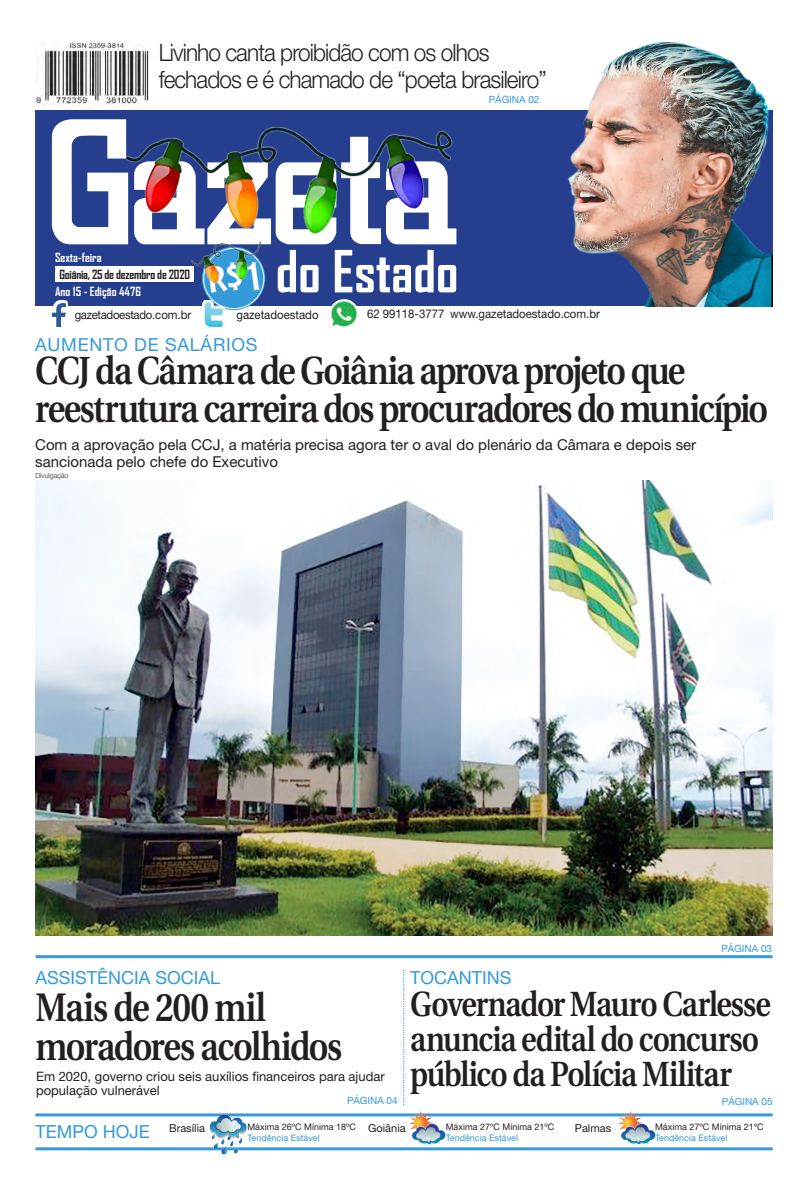
<style>
.page{position:relative;width:808px;height:1191px;background:#fff}
.page>*{position:absolute;margin:0;border:0;box-sizing:border-box;transform-origin:0 0}
.t1{font:700 55.6px "Agency FB";color:#fff}
.Manchete{font:600 39.8px/39px "Utopia";letter-spacing:-.04em;color:#231f20;scale:.85 1}
.Manchete-2{font:600 39.1px/38.1px "Utopia";letter-spacing:-.05em;color:#231f20;scale:.86 1}
.Manchete-3{font:600 34.9px/35.1px "Utopia";letter-spacing:-.035em;color:#231f20;scale:.85 1}
.t2{font:300 24px/27px "Helvetica Neue";letter-spacing:-.04em;color:#231f20;scale:.94 1}
.Retranca{font:18px "Helvetica Neue";color:#349ada}
.Retranca-2{font:18px "Helvetica Neue";letter-spacing:.04em;color:#349ada}
.Legenda{font:15px/17.3px "Helvetica Neue";color:#231f20}
.Legenda-2{font:13px/13.3px "Helvetica Neue";color:#231f20}
.t3{font:700 12.1px "Agency FB";color:#fff}
.t4{font:700 12.1px "Agency FB";letter-spacing:-.02em;color:#231f20}
.t5{font:12px "Helvetica Neue";color:#231f20;scale:.95 1}
.t6{font:12px "Helvetica Neue";letter-spacing:-.03em;color:#231f20;scale:.95 1}
.Legenda-3{font:11px "Helvetica Neue";color:#231f20}
.Retranca-3{font:10px "Helvetica Neue";color:#349ada}
.Legenda-4{font:9px "Helvetica Neue";color:#231f20}
.Legenda-5{font:9px "Helvetica Neue";color:#349ada}
.Crédito_Fotógrafo{font:300 7px "Helvetica Neue";color:#231f20}
</style>
<div class="page">
<div style="left:35px;top:110px;width:737px;height:196px;background:#253f8e"></div>
<svg style="left:52px;top:119px;width:76px;height:125px"></svg>
<div style="left:55px;top:266px;width:138px;height:15px;background:#fff"></div>
<svg style="left:55px;top:300px;width:13px;height:27px"></svg>
<img style="left:52px;top:303px;width:13px;height:23px">
<hr style="left:35px;top:1113px;width:738px;height:3px;background:#349ada">
<hr style="left:35px;top:1147px;width:738px;height:3px;background:#349ada">
<img style="left:209px;top:1114px;width:37px;height:40px">
<img style="left:408px;top:1111px;width:38px;height:33px">
<img style="left:617px;top:1111px;width:38px;height:33px">
<svg style="left:403px;top:969px;width:1px;height:136px"></svg>
<svg style="left:202px;top:247px;width:63px;height:63px"></svg>
<img style="left:35px;top:43px;width:113px;height:63px">
<hr style="left:36px;top:955px;width:736px;height:3px;background:#349ada">
<img style="left:202px;top:300px;width:23px;height:29px">
<img style="left:330px;top:299px;width:28px;height:28px">
<img style="left:124px;top:127px;width:216px;height:113px">
<img style="left:189px;top:235px;width:80px;height:55px">
<img style="left:340px;top:43px;width:432px;height:263px">
<div style="left:158px;top:43px;width:389px;height:51px;background:#fff"></div>
<div style="left:488px;top:92px;width:52px;height:12px;background:#fff"></div>
<img style="left:36px;top:480px;width:737px;height:455px">
<svg style="left:208px;top:262px;width:51px;height:31px;background:#4a9fb3"></svg>
<p class="t2" style="left:159px;top:39px;width:414px">Livinho canta proibidão com os olhos fechados e é chamado de “poeta brasileiro”</p>
<p class="Retranca-3" style="left:489px;top:93px;width:52px">PÁGINA 02</p>
<p class="t3" style="left:55px;top:250px;width:48px">Sexta-feira</p>
<p class="t4" style="left:59px;top:267px;width:132px">Goiânia, 25 de dezembro de 2020</p>
<p class="t3" style="left:55px;top:283px;width:87px">Ano 15 - Edição 4476</p>
<p class="t6" style="left:75px;top:307px;width:124px">gazetadoestado.com.br</p>
<p class="t1" style="left:276px;top:237px;width:184px">do Estado</p>
<p class="t5" style="left:236px;top:308px;width:88px">gazetadoestado</p>
<p class="t5" style="left:367px;top:307px;width:83px">62 99118-3777</p>
<p class="t5" style="left:450px;top:307px;width:159px">www.gazetadoestado.com.br</p>
<p class="Retranca-2" style="left:35px;top:333px;width:224px">AUMENTO DE SALÁRIOS</p>
<p class="Manchete-2" style="left:35px;top:352px;width:854px">CCJ da Câmara de Goiânia aprova projeto que reestrutura carreira dos procuradores do município</p>
<p class="Legenda" style="left:35px;top:436px;width:662px">Com a aprovação pela CCJ, a matéria precisa agora ter o aval do plenário da Câmara e depois ser sancionada pelo chefe do Executivo</p>
<p class="Crédito_Fotógrafo" style="left:35px;top:471px;width:35px">Divulgação</p>
<p class="Retranca-3" style="left:721px;top:942px;width:52px">PÁGINA 03</p>
<p class="Retranca" style="left:36px;top:966px;width:186px">ASSISTÊNCIA SOCIAL</p>
<p class="Retranca" style="left:410px;top:966px;width:103px">TOCANTINS</p>
<p class="Manchete-3" style="left:410px;top:987px;width:426px">Governador Mauro Carlesse anuncia edital do concurso público da Polícia Militar</p>
<p class="Manchete" style="left:36px;top:988px;width:362px">Mais de 200 mil moradores acolhidos</p>
<p class="Legenda-2" style="left:36px;top:1070px;width:350px">Em 2020, governo criou seis auxílios financeiros para ajudar população vulnerável</p>
<p class="Retranca-3" style="left:347px;top:1094px;width:52px">PÁGINA 04</p>
<p class="Retranca-3" style="left:722px;top:1095px;width:52px">PÁGINA 05</p>
<p class="Retranca" style="left:35px;top:1120px;width:116px">TEMPO HOJE</p>
<p class="Legenda-3" style="left:169px;top:1121px;width:37px">Brasília</p>
<p class="Legenda-4" style="left:247px;top:1121px;width:110px">Máxima 26ºC Mínima 18ºC</p>
<p class="Legenda-3" style="left:368px;top:1121px;width:39px">Goiânia</p>
<p class="Legenda-3" style="left:575px;top:1121px;width:38px">Palmas</p>
<p class="Legenda-5" style="left:247px;top:1132px;width:74px">Tendência Estável</p>
<p class="Legenda-4" style="left:446px;top:1121px;width:110px">Máxima 27ºC Mínima 21ºC</p>
<p class="Legenda-5" style="left:446px;top:1132px;width:74px">Tendência Estável</p>
<p class="Legenda-4" style="left:655px;top:1121px;width:110px">Máxima 27ºC Mínima 21ºC</p>
<p class="Legenda-5" style="left:655px;top:1132px;width:74px">Tendência Estável</p>
</div>
